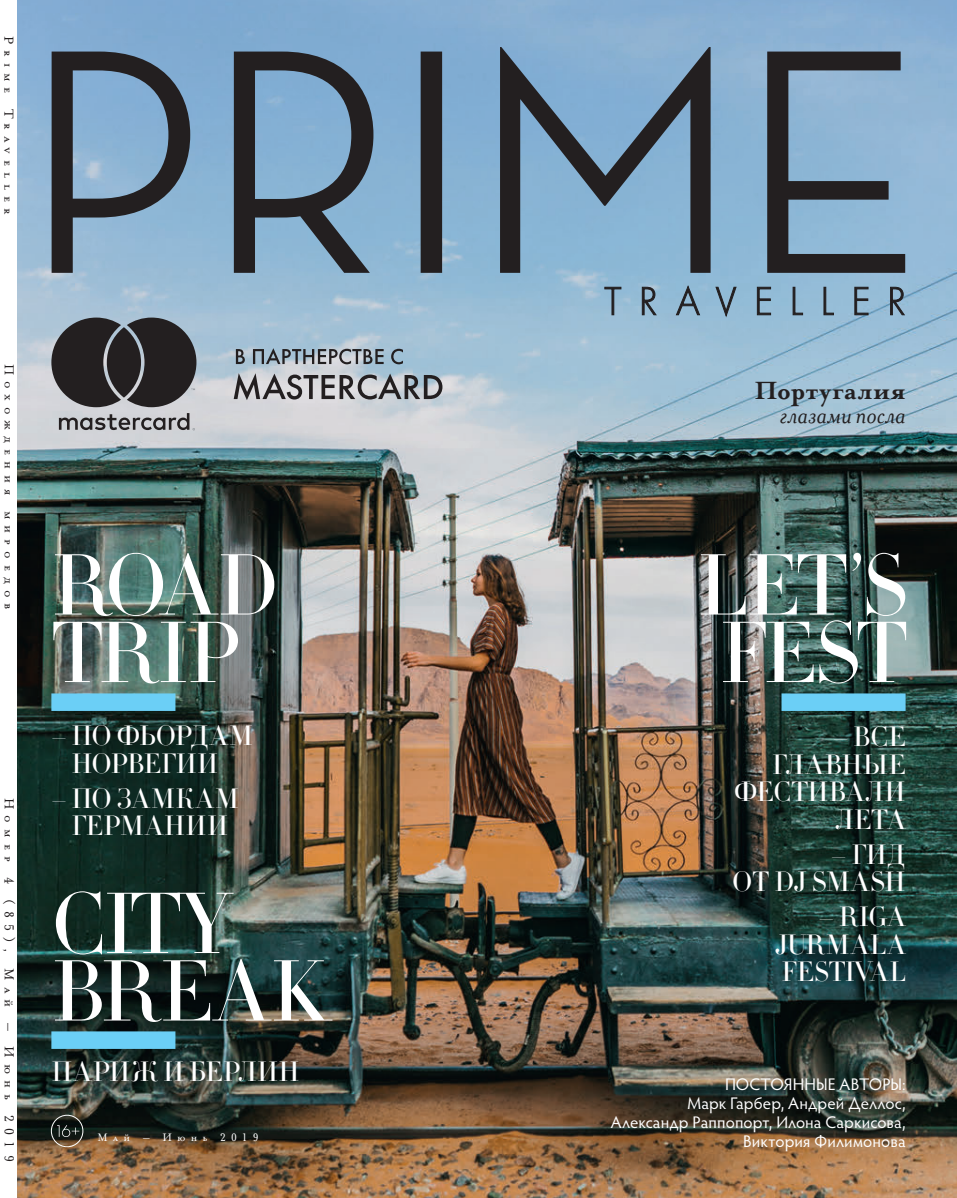
<style>
.page{position:relative;width:957px;height:1198px;background:#fff}
.page>*{position:absolute;margin:0;border:0;box-sizing:border-box;transform-origin:0 0}
.t1{font:85px/67.5px "Didot R Medium";letter-spacing:-.035em;color:#fff}
.t2{font:700 28.62px "Prime Text";letter-spacing:.015em;color:#231f20}
.t3{font:27.5px/27.5px "Didot R Medium";letter-spacing:.005em;color:#fff;text-align:right}
.t4{font:27.5px/27.5px "Didot R Medium";letter-spacing:-.035em;color:#fff;text-align:center}
.t5{font:italic 27.5px "Prime Text";color:#231f20}
.t6{font:16.88px/18.8px "Hypatia Sans Pro";letter-spacing:.005em;color:#fff;text-align:right}
.t7{font:15px "Prime Text Mini Caps";letter-spacing:.4em;color:#231f20}
.t8{font:12.5px "Prime Text Mini Caps";letter-spacing:.4em;color:#fff}
</style>
<div class="page">
<img style="left:18px;top:0;width:939px;height:1198px">
<div style="left:51px;top:1115px;width:32px;height:32px;border:1px solid #fff;border-radius:50%"></div>
<svg style="left:57px;top:1125px;width:22px;height:12px"></svg>
<div style="left:51px;top:693px;width:124px;height:18px;background:#6bcff6"></div>
<div style="left:51px;top:1031px;width:124px;height:18px;background:#6bcff6"></div>
<div style="left:781px;top:693px;width:124px;height:18px;background:#6bcff6"></div>
<svg style="left:52px;top:47px;width:853px;height:226px;background:#6d8ba3"></svg>
<svg style="left:604px;top:285px;width:300px;height:32px;background:#83a4bb"></svg>
<svg style="left:234px;top:348px;width:208px;height:52px;background:#97a0a8"></svg>
<svg style="left:51px;top:317px;width:145px;height:113px;background:#58575a"></svg>
<p class="t7" style="left:17px;top:36px;width:179px;rotate:90deg">Prime Traveller</p>
<p class="t7" style="left:17px;top:364px;width:247px;rotate:90deg">Похождения мироедов</p>
<p class="t7" style="left:17px;top:798px;width:365px;rotate:90deg">Номер 4 (85), Май – Июнь 2019</p>
<h1 class="t1" style="left:51px;top:555px;width:229px">ROAD<br>TRIP</h1>
<h3 class="t4" style="left:51px;top:723px;width:203px">– ПО ФЬОРДАМ<br>НОРВЕГИИ</h3>
<h3 class="t3" style="left:51px;top:785px;width:189px;text-align:center">– ПО ЗАМКАМ<br>ГЕРМАНИИ</h3>
<h1 class="t1" style="left:51px;top:893px;width:276px">CITY<br>BREAK</h1>
<h3 class="t3" style="left:51px;top:1059px;width:250px">ПАРИЖ И БЕРЛИН</h3>
<p class="t8" style="left:98px;top:1130px;width:162px">Май – Июнь 2019</p>
<h2 class="t2" style="left:754px;top:374px;width:153px">Португалия</h2>
<h3 class="t5" style="left:779px;top:400px;width:128px">глазами посла</h3>
<h1 class="t1" style="left:697px;top:555px;width:212px">LET’S<br>FEST</h1>
<h3 class="t3" style="left:734px;top:724px;width:173px">– ВСЕ<br>ГЛАВНЫЕ<br>ФЕСТИВАЛИ<br>ЛЕТА</h3>
<h3 class="t3" style="left:732px;top:841px;width:175px">– ГИД<br>ОТ DJ SMASH</h3>
<h3 class="t3" style="left:775px;top:904px;width:132px;text-align:justify;text-indent:44px">– RIGA JURMALA FESTIVAL</h3>
<p class="t6" style="left:611px;top:1074px;width:296px">ПОСТОЯННЫЕ АВТОРЫ:<br>Марк Гарбер, Андрей Деллос,<br>Александр Раппопорт, Илона Саркисова,<br>Виктория Филимонова</p>
</div>
